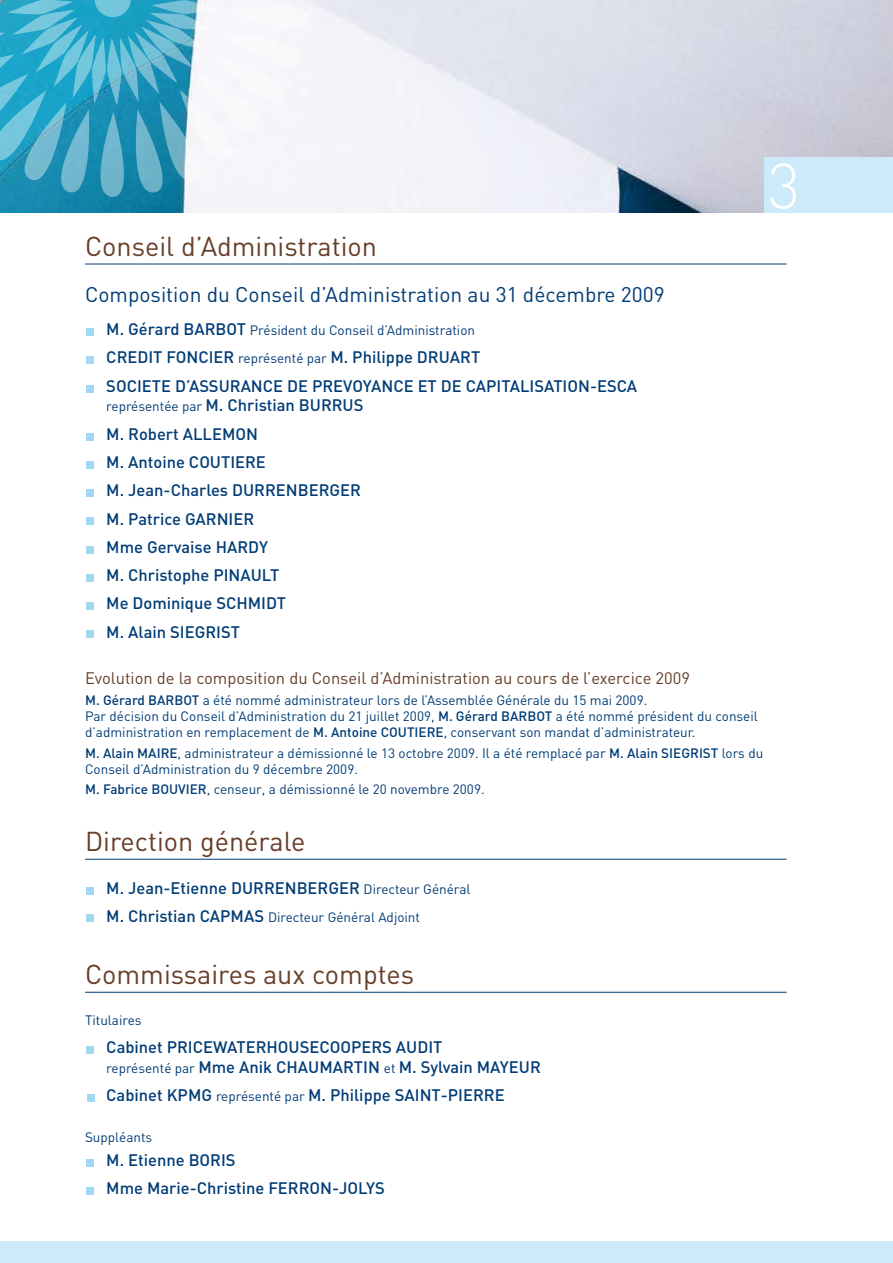
<style>
.page{position:relative;width:893px;height:1263px;background:#fff}
.page>*{position:absolute;margin:0;border:0;box-sizing:border-box;transform-origin:0 0}
.t1{font:300 63px "DIN";color:#fff}
.t2{font:27px "DIN";color:#673e28}
.t3{font:21px "DIN";color:#003c76}
.t4{font:500 16.5px/28.3px "DIN";color:#003c76}
.t5{font:16.5px "DIN";color:#673e28}
.t6{font:13.5px/16.2px "DIN";color:#003c76}
.s1{font-weight:500;font-size:16.5px}
.s2{font-weight:400;font-size:13.5px}
.s3{font-weight:500}
</style>
<div class="page">
<img style="left:0;top:0;width:893px;height:213px">
<div style="left:765px;top:158px;width:128px;height:55px;background:#cceaf9"></div>
<div style="left:0;top:1242px;width:893px;height:21px;background:#cceaf9"></div>
<svg style="left:0;top:0;width:315px;height:200px"></svg>
<hr style="left:85px;top:264px;width:702px;height:1px;background:#003c76">
<div style="left:86px;top:328px;width:8px;height:8px;background:#a2daf4"></div>
<div style="left:86px;top:356px;width:8px;height:8px;background:#a2daf4"></div>
<div style="left:86px;top:385px;width:8px;height:7px;background:#a2daf4"></div>
<div style="left:86px;top:433px;width:8px;height:7px;background:#a2daf4"></div>
<div style="left:86px;top:461px;width:8px;height:7px;background:#a2daf4"></div>
<div style="left:86px;top:490px;width:8px;height:7px;background:#a2daf4"></div>
<div style="left:86px;top:518px;width:8px;height:7px;background:#a2daf4"></div>
<div style="left:86px;top:546px;width:8px;height:7px;background:#a2daf4"></div>
<div style="left:86px;top:574px;width:8px;height:7px;background:#a2daf4"></div>
<div style="left:86px;top:603px;width:8px;height:7px;background:#a2daf4"></div>
<div style="left:86px;top:631px;width:8px;height:7px;background:#a2daf4"></div>
<div style="left:86px;top:887px;width:8px;height:7px;background:#a2daf4"></div>
<div style="left:86px;top:915px;width:8px;height:7px;background:#a2daf4"></div>
<hr style="left:85px;top:859px;width:702px;height:1px;background:#003c76">
<hr style="left:85px;top:992px;width:702px;height:1px;background:#003c76">
<div style="left:86px;top:1046px;width:8px;height:7px;background:#a2daf4"></div>
<div style="left:87px;top:1094px;width:7px;height:7px;background:#a2daf4"></div>
<div style="left:86px;top:1187px;width:8px;height:7px;background:#a2daf4"></div>
<div style="left:86px;top:1159px;width:8px;height:7px;background:#a2daf4"></div>
<h1 class="t1" style="left:768px;top:147px;width:34px">3</h1>
<h2 class="t2" style="left:85px;top:229px;width:294px">Conseil d’Administration</h2>
<h3 class="t3" style="left:85px;top:282px;width:581px">Composition du Conseil d’Administration au 31 décembre 2009</h3>
<p class="t6" style="left:106px;top:322px;width:370px"><span class="s1">M. Gérard BARBOT</span> Président du Conseil d’Administration</p>
<p class="t4" style="left:106px;top:342px;width:532px">CREDIT FONCIER <span class="s2">représenté par</span> M. Philippe DRUART<br>SOCIETE D’ASSURANCE DE PREVOYANCE ET DE CAPITALISATION-ESCA</p>
<p class="t4" style="left:106px;top:391px;width:259px"><span class="s2">représentée par</span> M. Christian BURRUS<br>M. Robert ALLEMON<br>M. Antoine COUTIERE<br>M. Jean-Charles DURRENBERGER<br>M. Patrice GARNIER<br>Mme Gervaise HARDY<br>M. Christophe PINAULT<br>Me Dominique SCHMIDT<br>M. Alain SIEGRIST</p>
<p class="t5" style="left:85px;top:668px;width:606px">Evolution de la composition du Conseil d’Administration au cours de l’exercice 2009</p>
<p class="t6" style="left:85px;top:692px;width:674px"><span class="s3">M. Gérard BARBOT</span> a été nommé administrateur lors de l’Assemblée Générale du 15 mai 2009.<br>Par décision du Conseil d’Administration du 21 juillet 2009, <span class="s3">M. Gérard BARBOT</span> a été nommé président du conseil d’administration en remplacement de <span class="s3">M. Antoine COUTIERE</span>, conservant son mandat d’administrateur.</p>
<p class="t6" style="left:85px;top:744px;width:680px"><span class="s3">M. Alain MAIRE</span>, administrateur a démissionné le 13 octobre 2009. Il a été remplacé par <span class="s3">M. Alain SIEGRIST</span> lors du<br>Conseil d’Administration du 9 décembre 2009.</p>
<p class="t6" style="left:85px;top:781px;width:401px"><span class="s3">M. Fabrice BOUVIER</span>, censeur, a démissionné le 20 novembre 2009.</p>
<h2 class="t2" style="left:85px;top:824px;width:222px">Direction générale</h2>
<p class="t4" style="left:106px;top:873px;width:366px">M. Jean-Etienne DURRENBERGER <span class="s2">Directeur Général</span></p>
<p class="t6" style="left:106px;top:908px;width:315px"><span class="s1">M. Christian CAPMAS</span> Directeur Général Adjoint</p>
<h2 class="t2" style="left:85px;top:957px;width:331px">Commissaires aux comptes</h2>
<p class="t6" style="left:85px;top:1011px;width:58px">Titulaires</p>
<p class="t4" style="left:106px;top:1036px;width:436px;line-height:19.8px">Cabinet PRICEWATERHOUSECOOPERS AUDIT<br><span class="s2">représenté par</span> Mme Anik CHAUMARTIN <span class="s2">et</span> M. Sylvain MAYEUR</p>
<p class="t4" style="left:106px;top:1080px;width:400px">Cabinet KPMG <span class="s2">représenté par</span> M. Philippe SAINT-PIERRE</p>
<p class="t6" style="left:85px;top:1128px;width:69px">Suppléants</p>
<p class="t4" style="left:106px;top:1145px;width:280px">M. Etienne BORIS<br>Mme Marie-Christine FERRON-JOLYS</p>
</div>
